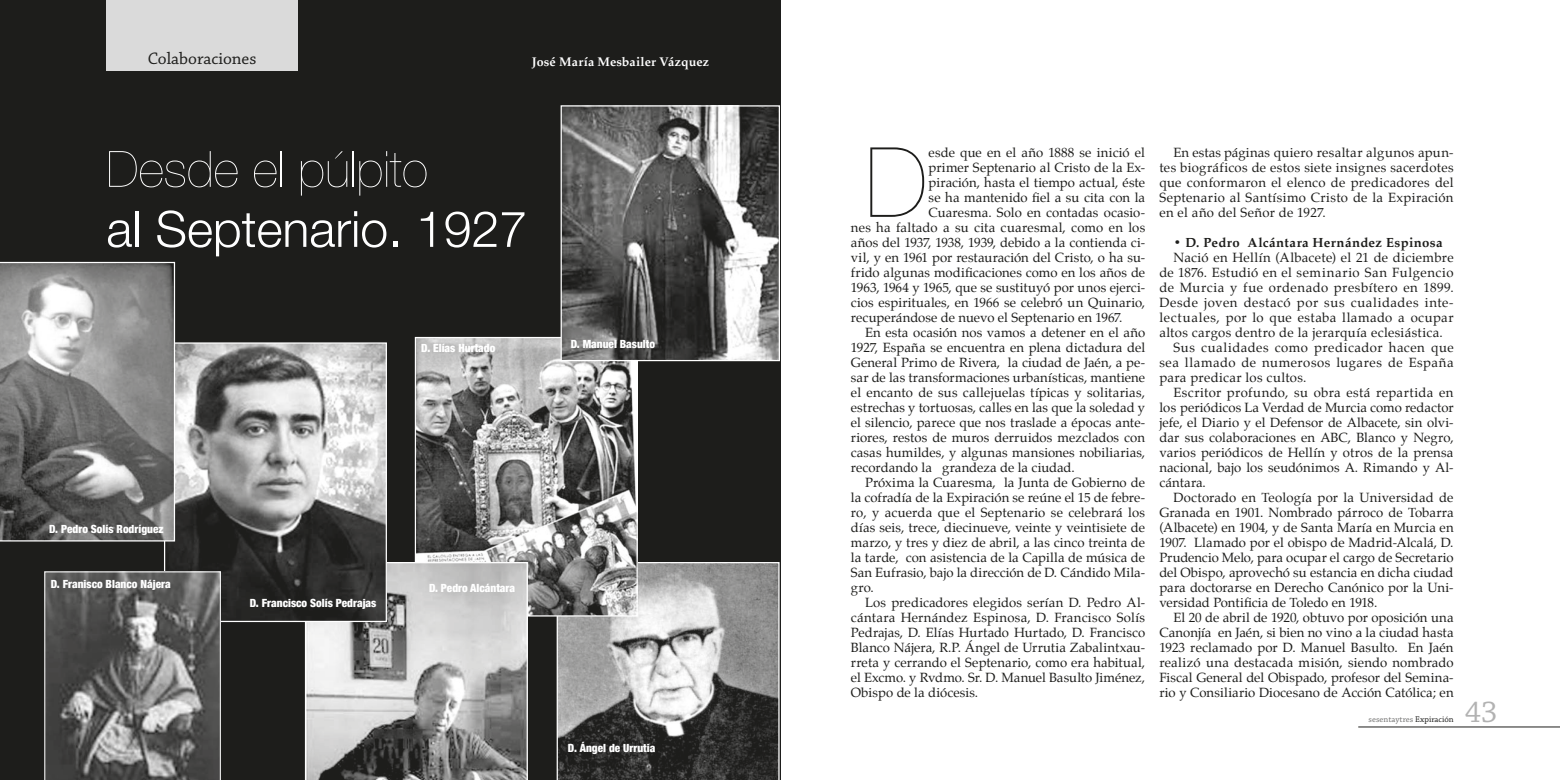
<style>
.page{position:relative;width:1560px;height:780px;background:#fff}
.page>*{position:absolute;margin:0;border:0;box-sizing:border-box;transform-origin:0 0}
.t1{font:200 97.12px "Helvetica Neue";color:#1d1d1b}
.t2{font:300 50px "Helvetica Neue";color:#fff}
.t3{font:200 50px "Helvetica Neue";color:#fff}
.t4{font:31.25px "Chaparral Pro";color:#b2b2b2}
.t5{font:17.5px "Chaparral Pro";color:#1d1d1b}
.t6{font:13.12px/15px "Palatino";letter-spacing:.01em;color:#1d1d1b;text-align:justify}
.t7{font:13.12px "Palatino";letter-spacing:.04em;color:#1d1d1b}
.t8{font:13.12px "Palatino";letter-spacing:.035em;color:#1d1d1b}
.t9{font:13.12px "Palatino";letter-spacing:.03em;color:#1d1d1b}
.t10{font:13.12px "Palatino";letter-spacing:.045em;color:#1d1d1b}
.t11{font:700 13.12px "Palatino";letter-spacing:.035em;color:#1d1d1b}
.t12{font:700 12.5px "Palatino";letter-spacing:.015em;color:#fff}
.t13{font:900 condensed 11.25px "Helvetica Neue";color:#fff}
.t14{font:8.75px "Chaparral Pro";color:#70706f}
.s1{color:#1d1d1b}
</style>
<div class="page">
<hr style="left:1357px;top:726px;width:202px;height:1px;background:#1d1d1b">
<div style="left:0;top:0;width:780px;height:780px;background:#1d1d1b"></div>
<svg style="left:556px;top:562px;width:223px;height:218px"></svg>
<img style="left:417px;top:339px;width:218px;height:275px">
<div style="left:415px;top:337px;width:222px;height:279px;border:1px solid #fff"></div>
<svg style="left:305px;top:562px;width:223px;height:218px;background:#ababab"></svg>
<div style="left:106px;top:0;width:192px;height:71px;background:#dadada"></div>
<img style="left:166px;top:344px;width:219px;height:276px">
<div style="left:164px;top:342px;width:223px;height:280px;border:1px solid #fff"></div>
<img style="left:562px;top:107px;width:216px;height:252px">
<div style="left:560px;top:105px;width:220px;height:256px;border:1px solid #fff"></div>
<svg style="left:44px;top:571px;width:177px;height:209px;background:#696968"></svg>
<svg style="left:0;top:262px;width:175px;height:279px;background:#848383"></svg>
<h3 class="t5" style="left:148px;top:49px;width:110px">Colaboraciones</h3>
<p class="t12" style="left:532px;top:54px;width:179px">José María Mesbailer Vázquez</p>
<h2 class="t3" style="left:106px;top:140px;width:323px">Desde el púlpito</h2>
<h2 class="t2" style="left:106px;top:198px;width:422px">al Septenario. 1927</h2>
<p class="t13" style="left:421px;top:341px;width:75px">D. Elías Hurtado</p>
<p class="t13" style="left:570px;top:337px;width:86px">D. Manuel Basulto</p>
<p class="t13" style="left:49px;top:521px;width:116px">D. Pedro Solís Rodríguez</p>
<p class="t13" style="left:51px;top:577px;width:121px">D. Franisco Blanco Nájera</p>
<p class="t13" style="left:250px;top:596px;width:128px">D. Francisco Solís Pedrajas</p>
<p class="t13" style="left:429px;top:581px;width:88px">D. Pedro Alcántara</p>
<p class="t13" style="left:568px;top:741px;width:89px">D. Ángel de Urrutia</p>
<h1 class="t1" style="left:865px;top:126px;width:64px">D</h1>
<p class="t6" style="left:928px;top:146px;width:218px">esde que en el año 1888 se inició el</p>
<p class="t6" style="left:928px;top:161px;width:218px">primer Septenario al Cristo de la Ex-</p>
<p class="t6" style="left:928px;top:176px;width:218px">piración, hasta el tiempo actual, éste</p>
<p class="t6" style="left:928px;top:191px;width:218px">se ha mantenido fiel a su cita con la</p>
<p class="t6" style="left:928px;top:206px;width:218px">Cuaresma. Solo en contadas ocasio-</p>
<p class="t6" style="left:850px;top:221px;width:296px">nes ha faltado a su cita cuaresmal, como en los</p>
<p class="t6" style="left:850px;top:236px;width:296px">años del 1937, 1938, 1939, debido a la contienda ci-</p>
<p class="t6" style="left:850px;top:251px;width:296px">vil, y en 1961 por restauración del Cristo, o ha su-</p>
<p class="t6" style="left:850px;top:266px;width:296px">frido algunas modificaciones como en los años de</p>
<p class="t6" style="left:850px;top:281px;width:296px">1963, 1964 y 1965, que se sustituyó por unos ejerci-</p>
<p class="t6" style="left:850px;top:296px;width:296px">cios espirituales, en 1966 se celebró un Quinario,</p>
<p class="t6" style="left:850px;top:311px;width:273px">recuperándose de nuevo el Septenario en 1967.</p>
<p class="t6" style="left:865px;top:326px;width:281px">En esta ocasión nos vamos a detener en el año</p>
<p class="t6" style="left:850px;top:341px;width:296px">1927, España se encuentra en plena dictadura del</p>
<p class="t6" style="left:850px;top:356px;width:296px">General Primo de Rivera, la ciudad de Jaén, a pe-</p>
<p class="t6" style="left:850px;top:371px;width:296px">sar de las transformaciones urbanísticas, mantiene</p>
<p class="t6" style="left:850px;top:386px;width:295px">el encanto de sus callejuelas típicas y solitarias,</p>
<p class="t6" style="left:850px;top:401px;width:296px">estrechas y tortuosas, calles en las que la soledad y</p>
<p class="t6" style="left:850px;top:416px;width:296px">el silencio, parece que nos traslade a épocas ante-</p>
<p class="t6" style="left:850px;top:431px;width:295px">riores, restos de muros derruidos mezclados con</p>
<p class="t6" style="left:850px;top:446px;width:296px">casas humildes, y algunas mansiones nobiliarias,</p>
<p class="t6" style="left:850px;top:461px;width:225px">recordando la grandeza de la ciudad.</p>
<p class="t6" style="left:865px;top:476px;width:281px">Próxima la Cuaresma, la Junta de Gobierno de</p>
<p class="t6" style="left:850px;top:491px;width:296px">la cofradía de la Expiración se reúne el 15 de febre-</p>
<p class="t6" style="left:850px;top:506px;width:296px">ro, y acuerda que el Septenario se celebrará los</p>
<p class="t6" style="left:850px;top:521px;width:296px">días seis, trece, diecinueve, veinte y veintisiete de</p>
<p class="t6" style="left:850px;top:536px;width:296px">marzo, y tres y diez de abril, a las cinco treinta de</p>
<p class="t6" style="left:850px;top:551px;width:296px">la tarde, con asistencia de la Capilla de música de</p>
<p class="t6" style="left:850px;top:566px;width:296px">San Eufrasio, bajo la dirección de D. Cándido Mila-</p>
<p class="t6" style="left:850px;top:581px;width:24px">gro.</p>
<p class="t6" style="left:865px;top:596px;width:281px">Los predicadores elegidos serían D. Pedro Al-</p>
<p class="t6" style="left:850px;top:611px;width:296px">cántara Hernández Espinosa, D. Francisco Solís</p>
<p class="t6" style="left:850px;top:626px;width:296px">Pedrajas, D. Elías Hurtado Hurtado, D. Francisco</p>
<p class="t6" style="left:850px;top:641px;width:296px">Blanco Nájera, R.P. Ángel de Urrutia Zabalintxau-</p>
<p class="t6" style="left:850px;top:656px;width:296px">rreta y cerrando el Septenario, como era habitual,</p>
<p class="t6" style="left:850px;top:671px;width:296px">el Excmo. y Rvdmo. Sr. D. Manuel Basulto Jiménez,</p>
<p class="t6" style="left:850px;top:686px;width:129px">Obispo de la diócesis.</p>
<p class="t6" style="left:1159px;top:146px;width:296px;text-indent:14px">En estas páginas quiero resaltar algunos apun&shy;tes biográficos de estos siete insignes sacerdotes que conformaron el elenco de predicadores del Septenario al Santísimo Cristo de la Expiración en el año del Señor de 1927.</p>
<p class="t11" style="left:1173px;top:234px;width:271px">• D. Pedro Alcántara Hernández Espinosa</p>
<p class="t6" style="left:1173px;top:251px;width:281px">Nació en Hellín (Albacete) el 21 de diciembre</p>
<p class="t8" style="left:1159px;top:264px;width:296px">de 1876. Estudió en el seminario San Fulgencio</p>
<p class="t7" style="left:1159px;top:279px;width:296px">de Murcia y fue ordenado presbítero en 1899.</p>
<p class="t10" style="left:1159px;top:294px;width:296px">Desde joven destacó por sus cualidades inte-</p>
<p class="t8" style="left:1159px;top:309px;width:296px">lectuales, por lo que estaba llamado a ocupar</p>
<p class="t6" style="left:1159px;top:326px;width:285px">altos cargos dentro de la jerarquía eclesiástica.</p>
<p class="t7" style="left:1173px;top:339px;width:281px">Sus cualidades como predicador hacen que</p>
<p class="t7" style="left:1159px;top:354px;width:296px">sea llamado de numerosos lugares de España</p>
<p class="t9" style="left:1159px;top:369px;width:149px">para predicar los cultos.</p>
<p class="t9" style="left:1173px;top:384px;width:281px">Escritor profundo, su obra está repartida en</p>
<p class="t6" style="left:1159px;top:401px;width:296px">los periódicos La Verdad de Murcia como redactor</p>
<p class="t6" style="left:1159px;top:416px;width:296px">jefe, el Diario y el Defensor de Albacete, sin olvi-</p>
<p class="t6" style="left:1159px;top:431px;width:296px">dar sus colaboraciones en ABC, Blanco y Negro,</p>
<p class="t6" style="left:1159px;top:446px;width:295px">varios periódicos de Hellín y otros de la prensa</p>
<p class="t6" style="left:1159px;top:461px;width:296px">nacional, bajo los seudónimos A. Rimando y Al-</p>
<p class="t6" style="left:1159px;top:476px;width:48px">cántara.</p>
<p class="t6" style="left:1173px;top:491px;width:281px">Doctorado en Teología por la Universidad de</p>
<p class="t6" style="left:1159px;top:506px;width:296px">Granada en 1901. Nombrado párroco de Tobarra</p>
<p class="t6" style="left:1159px;top:521px;width:296px">(Albacete) en 1904, y de Santa María en Murcia en</p>
<p class="t6" style="left:1159px;top:536px;width:296px">1907. Llamado por el obispo de Madrid-Alcalá, D.</p>
<p class="t6" style="left:1159px;top:551px;width:296px">Prudencio Melo, para ocupar el cargo de Secretario</p>
<p class="t6" style="left:1159px;top:566px;width:296px">del Obispo, aprovechó su estancia en dicha ciudad</p>
<p class="t6" style="left:1159px;top:581px;width:296px">para doctorarse en Derecho Canónico por la Uni-</p>
<p class="t6" style="left:1159px;top:596px;width:219px">versidad Pontificia de Toledo en 1918.</p>
<p class="t6" style="left:1173px;top:611px;width:281px">El 20 de abril de 1920, obtuvo por oposición una</p>
<p class="t6" style="left:1159px;top:626px;width:296px">Canonjía en Jaén, si bien no vino a la ciudad hasta</p>
<p class="t6" style="left:1159px;top:641px;width:295px">1923 reclamado por D. Manuel Basulto. En Jaén</p>
<p class="t6" style="left:1159px;top:656px;width:296px">realizó una destacada misión, siendo nombrado</p>
<p class="t6" style="left:1159px;top:671px;width:296px">Fiscal General del Obispado, profesor del Semina-</p>
<p class="t6" style="left:1159px;top:686px;width:296px">rio y Consiliario Diocesano de Acción Católica; en</p>
<p class="t14" style="left:1368px;top:714px;width:86px">sesentaytres <span class="s1">Expiración</span></p>
<h3 class="t4" style="left:1464px;top:695px;width:34px">43</h3>
</div>
